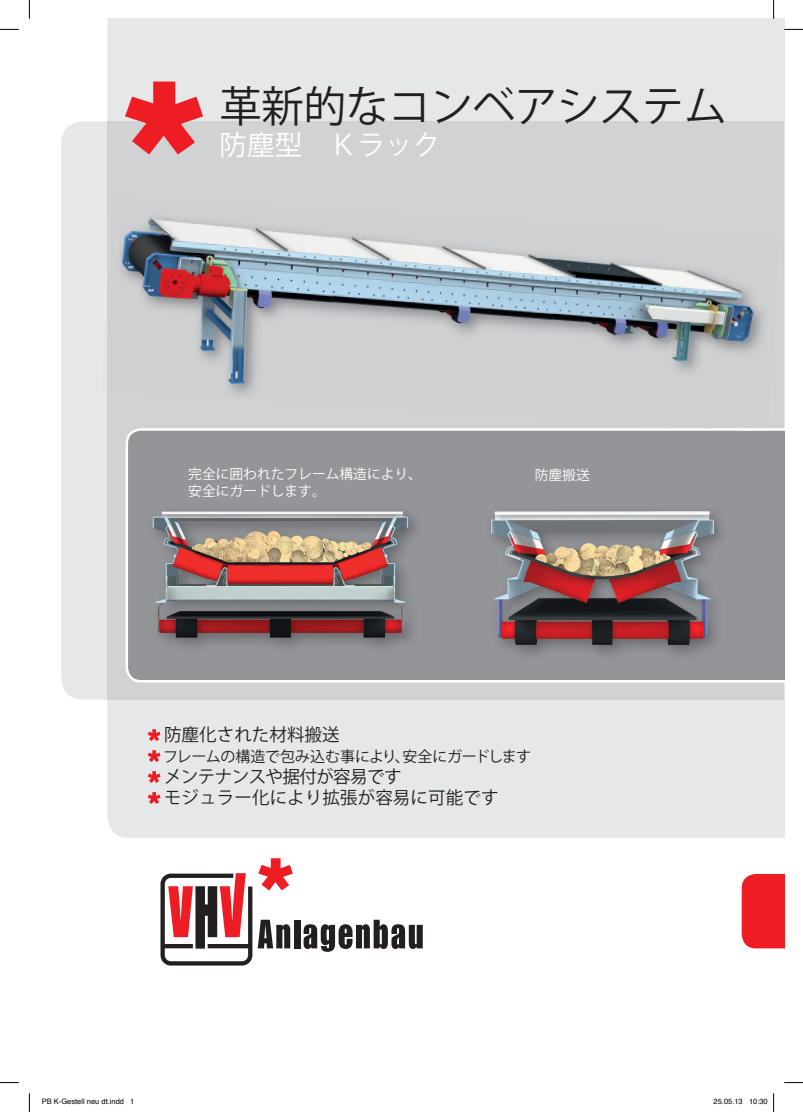
<style>
.page{position:relative;width:803px;height:1112px;background:#fff}
.page>*{position:absolute;margin:0;border:0;box-sizing:border-box;transform-origin:0 0}
.t1{font:42.5px "Koz Go Pr 6 N";letter-spacing:-.005em;color:#231f20}
.t2{font:27.5px "Koz Go Pr 6 N";letter-spacing:.005em;color:#fff}
.t3{font:17.5px/21px "Koz Go Pr 6 N";letter-spacing:.005em;color:#231f20}
.t4{font:15px "Koz Go Pr 6 N";letter-spacing:-.01em;color:#231f20}
.t5{font:13.75px/16.5px "Koz Go Pr 6 N";color:#fff}
.t6{font:7.5px "Helvetica";color:#000}
</style>
<div class="page">
<div style="left:61px;top:122px;width:118px;height:577px;background:#e6e7e9;border-radius:21px"></div>
<div style="left:107px;top:19px;width:677px;height:818px;background:#e6e7e9"></div>
<div style="left:107px;top:122px;width:677px;height:577px;background:#d1d2d4"></div>
<svg style="left:258px;top:858px;width:35px;height:32px"></svg>
<svg style="left:258px;top:919px;width:32px;height:29px"></svg>
<div style="left:294px;top:919px;width:6px;height:29px;background:#231f20"></div>
<svg style="left:304px;top:919px;width:119px;height:32px"></svg>
<svg style="left:160px;top:873px;width:92px;height:92px"></svg>
<svg style="left:125px;top:82px;width:78px;height:72px"></svg>
<div style="left:742px;top:874px;width:42px;height:74px;background:#ee1d23"></div>
<svg style="left:148px;top:729px;width:12px;height:12px"></svg>
<svg style="left:148px;top:750px;width:12px;height:11px"></svg>
<svg style="left:148px;top:771px;width:12px;height:11px"></svg>
<svg style="left:148px;top:791px;width:12px;height:12px"></svg>
<div style="left:126px;top:428px;width:658px;height:254px;background:#939598"></div>
<div style="left:147px;top:504px;width:277px;height:150px;background:#939598"></div>
<img style="left:138px;top:505px;width:274px;height:147px">
<div style="left:717px;top:504px;width:12px;height:157px;background:#939598"></div>
<img style="left:485px;top:503px;width:154px;height:1px">
<img style="left:639px;top:503px;width:78px;height:1px">
<img style="left:485px;top:504px;width:232px;height:157px">
<img style="left:747px;top:430px;width:21px;height:2px">
<img style="left:706px;top:428px;width:62px;height:2px">
<img style="left:121px;top:217px;width:207px;height:136px">
<img style="left:328px;top:234px;width:221px;height:100px">
<img style="left:549px;top:256px;width:215px;height:97px">
<img style="left:200px;top:353px;width:500px;height:42px">
<svg style="left:0;top:29px;width:19px;height:1px"></svg>
<svg style="left:784px;top:29px;width:19px;height:1px"></svg>
<svg style="left:0;top:1082px;width:19px;height:1px"></svg>
<svg style="left:784px;top:1082px;width:19px;height:1px"></svg>
<svg style="left:29px;top:0;width:1px;height:19px"></svg>
<svg style="left:29px;top:1093px;width:1px;height:18px"></svg>
<svg style="left:773px;top:0;width:1px;height:19px"></svg>
<svg style="left:773px;top:1093px;width:1px;height:18px"></svg>
<p class="t1" style="left:219px;top:82px;width:509px">革新的なコンベアシステム</p>
<p class="t2" style="left:219px;top:130px;width:223px">防塵型　Ｋラック</p>
<p class="t5" style="left:188px;top:466px;width:235px">完全に囲われたフレーム構造により、安全にガードします。</p>
<p class="t5" style="left:535px;top:467px;width:56px">防塵搬送</p>
<p class="t3" style="left:164px;top:724px;width:177px">防塵化された材料搬送</p>
<p class="t3" style="left:164px;top:766px;width:336px">メンテナンスや据付が容易です<br>モジュラー化により拡張が容易に可能です</p>
<p class="t4" style="left:163px;top:747px;width:370px">フレームの構造で包み込む事により、安全にガードします</p>
<p class="t6" style="left:42px;top:1095px;width:94px">PB K-Gestell neu dt.indd 1</p>
<p class="t6" style="left:713px;top:1095px;width:56px">25.05.13 10:30</p>
</div>
